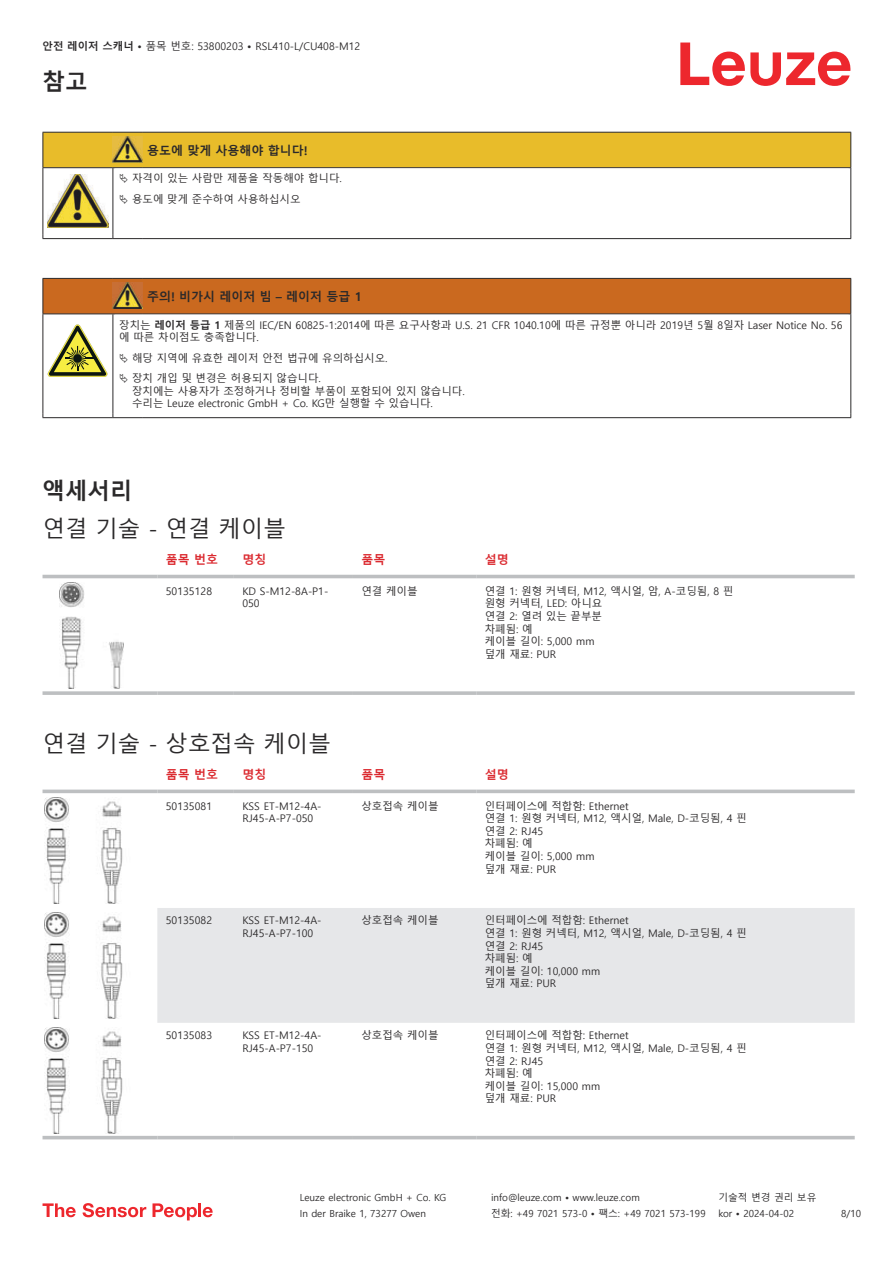
<style>
.page{position:relative;width:893px;height:1263px;background:#fff}
.page>*{position:absolute;margin:0;border:0;box-sizing:border-box;transform-origin:0 0}
.t1{font:22.5px "Malgun Gothic";color:#2b292a}
.t2{font:700 22.5px "Malgun Gothic";color:#2b292a}
.t3{font:700 12px "Malgun Gothic";color:#2b292a}
.t4{font:700 12px "Malgun Gothic";color:#db2a30}
.t5{font:10.5px/12.6px "Malgun Gothic";color:#2b292a}
.t6{font:9.75px "Malgun Gothic";color:#2b292a}
.s1{font-weight:700}
</style>
<div class="page">
<svg style="left:680px;top:43px;width:170px;height:43px"></svg>
<div style="left:43px;top:574px;width:812px;height:5px;background:#edeeee"></div>
<hr style="left:43px;top:575px;width:114px;height:3px;background:#bdbfc1">
<hr style="left:157px;top:575px;width:77px;height:3px;background:#bdbfc1">
<hr style="left:234px;top:575px;width:119px;height:3px;background:#bdbfc1">
<hr style="left:353px;top:575px;width:123px;height:3px;background:#bdbfc1">
<hr style="left:476px;top:575px;width:379px;height:3px;background:#bdbfc1">
<svg style="left:43px;top:691px;width:114px;height:4px"></svg>
<svg style="left:157px;top:691px;width:77px;height:4px"></svg>
<svg style="left:234px;top:691px;width:119px;height:4px"></svg>
<svg style="left:353px;top:691px;width:123px;height:4px"></svg>
<svg style="left:476px;top:691px;width:379px;height:4px;background:#c3c5c7"></svg>
<img style="left:59px;top:582px;width:65px;height:107px">
<svg style="left:43px;top:793px;width:812px;height:347px"></svg>
<div style="left:157px;top:908px;width:698px;height:115px;background:#e6e7e9"></div>
<svg style="left:43px;top:789px;width:114px;height:4px"></svg>
<svg style="left:157px;top:789px;width:77px;height:4px"></svg>
<svg style="left:234px;top:789px;width:119px;height:4px"></svg>
<svg style="left:353px;top:789px;width:123px;height:4px"></svg>
<svg style="left:476px;top:789px;width:379px;height:4px;background:#c6c8ca"></svg>
<hr style="left:43px;top:1136px;width:114px;height:3px;background:#bdbfc1">
<hr style="left:157px;top:1136px;width:77px;height:3px;background:#bdbfc1">
<hr style="left:234px;top:1136px;width:119px;height:3px;background:#bdbfc1">
<hr style="left:353px;top:1136px;width:123px;height:3px;background:#bdbfc1">
<hr style="left:476px;top:1136px;width:379px;height:3px;background:#bdbfc1">
<img style="left:45px;top:797px;width:93px;height:107px">
<img style="left:45px;top:912px;width:93px;height:106px">
<img style="left:45px;top:1027px;width:93px;height:106px">
<svg style="left:43px;top:1203px;width:33px;height:14px"></svg>
<svg style="left:83px;top:1203px;width:63px;height:14px"></svg>
<svg style="left:153px;top:1203px;width:44px;height:17px"></svg>
<hr style="left:198px;top:1203px;width:3px;height:14px;background:#ed272d">
<svg style="left:203px;top:1207px;width:10px;height:10px"></svg>
<hr style="left:43px;top:168px;width:1px;height:66px;background:#2b292a">
<hr style="left:113px;top:168px;width:1px;height:66px;background:#2b292a">
<hr style="left:850px;top:168px;width:1px;height:66px;background:#2b292a">
<hr style="left:43px;top:238px;width:70px;height:1px;background:#2b292a">
<hr style="left:113px;top:238px;width:30px;height:1px;background:#2b292a">
<hr style="left:143px;top:238px;width:708px;height:1px;background:#2b292a">
<img style="left:47px;top:209px;width:61px;height:19px">
<div style="left:44px;top:279px;width:806px;height:34px;background:#ca691f"></div>
<svg style="left:44px;top:314px;width:806px;height:103px"></svg>
<hr style="left:43px;top:278px;width:70px;height:1px;background:#2b292a">
<hr style="left:43px;top:279px;width:1px;height:34px;background:#2b292a">
<hr style="left:43px;top:313px;width:70px;height:1px;background:#2b292a">
<hr style="left:113px;top:278px;width:30px;height:1px;background:#2b292a">
<hr style="left:113px;top:313px;width:30px;height:1px;background:#2b292a">
<hr style="left:143px;top:278px;width:708px;height:1px;background:#2b292a">
<hr style="left:850px;top:279px;width:1px;height:34px;background:#2b292a">
<hr style="left:143px;top:313px;width:708px;height:1px;background:#2b292a">
<hr style="left:43px;top:314px;width:1px;height:99px;background:#2b292a">
<hr style="left:113px;top:314px;width:1px;height:99px;background:#2b292a">
<hr style="left:850px;top:314px;width:1px;height:99px;background:#2b292a">
<hr style="left:43px;top:417px;width:70px;height:1px;background:#2b292a">
<hr style="left:113px;top:417px;width:30px;height:1px;background:#2b292a">
<hr style="left:143px;top:417px;width:708px;height:1px;background:#2b292a">
<img style="left:113px;top:283px;width:30px;height:26px">
<svg style="left:47px;top:324px;width:60px;height:53px"></svg>
<svg style="left:115px;top:315px;width:734px;height:98px"></svg>
<svg style="left:43px;top:132px;width:808px;height:77px"></svg>
<svg style="left:120px;top:353px;width:8px;height:10px"></svg>
<svg style="left:120px;top:373px;width:8px;height:10px"></svg>
<p class="t5" style="left:43px;top:40px;width:319px"><span class="s1">안전 레이저 스캐너 •</span> 품목 번호: 53800203 <span class="s1">•</span> RSL410-L/CU408-M12</p>
<h1 class="t2" style="left:43px;top:69px;width:46px">참고</h1>
<p class="t3" style="left:147px;top:144px;width:162px">용도에 맞게 사용해야 합니다!</p>
<p class="t5" style="left:132px;top:169px;width:211px;line-height:20.2px">자격이 있는 사람만 제품을 작동해야 합니다. 용도에 맞게 준수하여 사용하십시오</p>
<p class="t3" style="left:147px;top:290px;width:216px">주의! 비가시 레이저 빔 – 레이저 등급 1</p>
<p class="t5" style="left:119px;top:319px;width:725px">장치는 <span class="s1">레이저 등급 1</span> 제품의 IEC/EN 60825-1:2014에 따른 요구사항과 U.S. 21 CFR 1040.10에 따른 규정뿐 아니라 2019년 5월 8일자 Laser Notice No. 56 에 따른 차이점도 충족합니다.</p>
<p class="t5" style="left:132px;top:348px;width:257px;line-height:20.2px">해당 지역에 유효한 레이저 안전 법규에 유의하십시오. 장치 개입 및 변경은 허용되지 않습니다.</p>
<p class="t5" style="left:132px;top:385px;width:334px">장치에는 사용자가 조정하거나 정비할 부품이 포함되어 있지 않습니다. 수리는 Leuze electronic GmbH + Co. KG만 실행할 수 있습니다.</p>
<h1 class="t2" style="left:43px;top:477px;width:91px">액세서리</h1>
<h1 class="t1" style="left:43px;top:516px;width:245px">연결 기술 - 연결 케이블</h1>
<p class="t4" style="left:166px;top:552px;width:54px">품목 번호</p>
<p class="t4" style="left:242px;top:552px;width:25px">명칭</p>
<p class="t4" style="left:361px;top:552px;width:25px">품목</p>
<p class="t4" style="left:485px;top:552px;width:25px">설명</p>
<p class="t5" style="left:166px;top:585px;width:48px">50135128</p>
<p class="t5" style="left:242px;top:585px;width:88px">KD S-M12-8A-P1-<br>050</p>
<p class="t5" style="left:361px;top:585px;width:58px">연결 케이블</p>
<p class="t5" style="left:485px;top:585px;width:250px">연결 1: 원형 커넥터, M12, 액시얼, 암, A-코딩됨, 8 핀 원형 커넥터, LED: 아니요<br>연결 2: 열려 있는 끝부분<br>차폐됨: 예<br>케이블 길이: 5,000 mm<br>덮개 재료: PUR</p>
<h1 class="t1" style="left:43px;top:731px;width:290px">연결 기술 - 상호접속 케이블</h1>
<p class="t4" style="left:166px;top:767px;width:54px">품목 번호</p>
<p class="t4" style="left:242px;top:767px;width:25px">명칭</p>
<p class="t4" style="left:361px;top:767px;width:25px">품목</p>
<p class="t4" style="left:485px;top:767px;width:25px">설명</p>
<p class="t5" style="left:166px;top:800px;width:48px">50135081</p>
<p class="t5" style="left:242px;top:800px;width:81px">KSS ET-M12-4A-<br>RJ45-A-P7-050</p>
<p class="t5" style="left:361px;top:800px;width:79px">상호접속 케이블</p>
<p class="t5" style="left:485px;top:800px;width:263px">인터페이스에 적합함: Ethernet<br>연결 1: 원형 커넥터, M12, 액시얼, Male, D-코딩됨, 4 핀 연결 2: RJ45<br>차폐됨: 예<br>케이블 길이: 5,000 mm<br>덮개 재료: PUR</p>
<p class="t5" style="left:166px;top:914px;width:48px">50135082</p>
<p class="t5" style="left:242px;top:914px;width:81px">KSS ET-M12-4A-<br>RJ45-A-P7-100</p>
<p class="t5" style="left:361px;top:914px;width:79px">상호접속 케이블</p>
<p class="t5" style="left:485px;top:914px;width:263px">인터페이스에 적합함: Ethernet<br>연결 1: 원형 커넥터, M12, 액시얼, Male, D-코딩됨, 4 핀 연결 2: RJ45<br>차폐됨: 예<br>케이블 길이: 10,000 mm<br>덮개 재료: PUR</p>
<p class="t5" style="left:166px;top:1029px;width:48px">50135083</p>
<p class="t5" style="left:242px;top:1029px;width:81px">KSS ET-M12-4A-<br>RJ45-A-P7-150</p>
<p class="t5" style="left:361px;top:1029px;width:79px">상호접속 케이블</p>
<p class="t5" style="left:485px;top:1029px;width:263px">인터페이스에 적합함: Ethernet<br>연결 1: 원형 커넥터, M12, 액시얼, Male, D-코딩됨, 4 핀 연결 2: RJ45<br>차폐됨: 예<br>케이블 길이: 15,000 mm<br>덮개 재료: PUR</p>
<p class="t6" style="left:300px;top:1192px;width:148px">Leuze electronic GmbH + Co. KG</p>
<p class="t6" style="left:491px;top:1192px;width:150px">info@leuze.com • www.leuze.com</p>
<p class="t6" style="left:718px;top:1192px;width:100px">기술적 변경 권리 보유</p>
<p class="t6" style="left:300px;top:1208px;width:128px">In der Braike 1, 73277 Owen</p>
<p class="t6" style="left:491px;top:1208px;width:216px">전화: +49 7021 573-0 • 팩스: +49 7021 573-199</p>
<p class="t6" style="left:718px;top:1208px;width:77px">kor • 2024-04-02</p>
<p class="t6" style="left:841px;top:1208px;width:21px">8/10</p>
</div>
